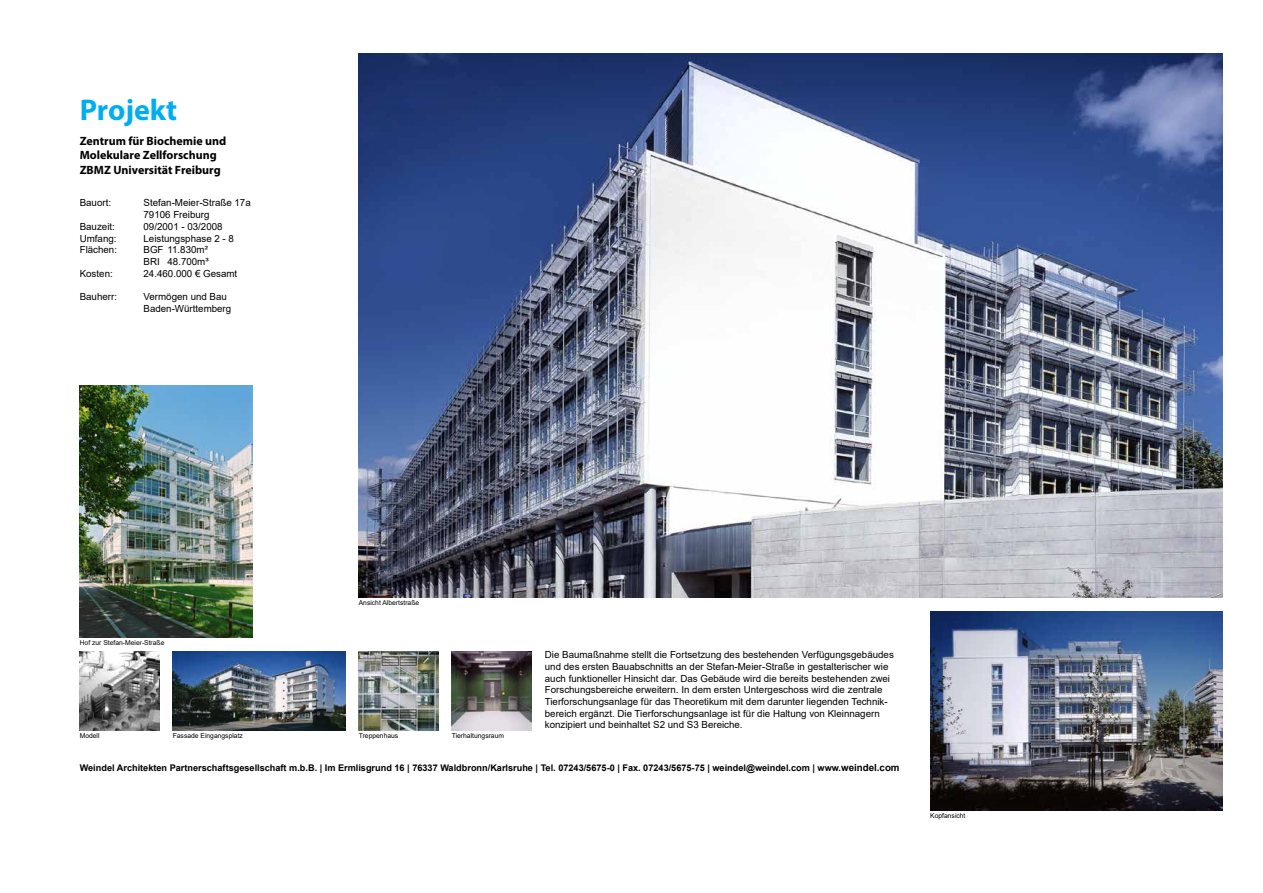
<style>
.page{position:relative;width:1263px;height:893px;background:#fff}
.page>*{position:absolute;margin:0;border:0;box-sizing:border-box;transform-origin:0 0}
.t1{font:700 30px "Myriad Pro";color:#00aeef}
.t2{font:700 12px/14.4px "Myriad Pro";color:#000}
.t3{font:9.75px/11.7px "Arial";color:#000}
.t4{font:700 9.15px "Arial";color:#000}
.t5{font:6.75px "Arial";color:#000}
.s1{font-size:9.75px}
</style>
<div class="page">
<img style="left:359px;top:53px;width:863px;height:545px">
<img style="left:80px;top:385px;width:172px;height:253px">
<img style="left:173px;top:651px;width:172px;height:80px">
<img style="left:359px;top:651px;width:79px;height:80px">
<img style="left:80px;top:651px;width:79px;height:80px">
<img style="left:930px;top:611px;width:292px;height:200px">
<img style="left:452px;top:651px;width:79px;height:80px">
<h1 class="t1" style="left:80px;top:90px;width:99px">Projekt</h1>
<p class="t2" style="left:80px;top:133px;width:148px">Zentrum für Biochemie und<br>Molekulare Zellforschung<br>ZBMZ Universität Freiburg</p>
<p class="t3" style="left:80px;top:197px;width:33px">Bauort:</p>
<p class="t3" style="left:143px;top:197px;width:109px">Stefan-Meier-Straße 17a<br>79106 Freiburg</p>
<p class="t3" style="left:80px;top:220px;width:37px">Bauzeit:</p>
<p class="t3" style="left:143px;top:220px;width:81px">09/2001 - 03/2008</p>
<p class="t3" style="left:80px;top:232px;width:38px">Umfang:</p>
<p class="t3" style="left:143px;top:232px;width:92px">Leistungsphase 2 - 8</p>
<p class="t3" style="left:80px;top:244px;width:39px">Flächen:</p>
<p class="t3" style="left:143px;top:244px;width:67px">BGF 11.830m²<br>BRI 48.700m³</p>
<p class="t3" style="left:80px;top:267px;width:35px">Kosten:</p>
<p class="t3" style="left:143px;top:267px;width:95px">24.460.000 € Gesamt</p>
<p class="t3" style="left:80px;top:291px;width:39px">Bauherr:</p>
<p class="t3" style="left:143px;top:291px;width:89px">Vermögen und Bau<br>Baden-Württemberg</p>
<p class="t5" style="left:80px;top:638px;width:86px">Hof zur Stefan-Meier-Straße</p>
<p class="t5" style="left:359px;top:598px;width:62px">Ansicht Albertstraße</p>
<p class="t5" style="left:80px;top:731px;width:21px">Modell</p>
<p class="t5" style="left:173px;top:731px;width:72px">Fassade Eingangsplatz</p>
<p class="t5" style="left:359px;top:731px;width:41px">Treppenhaus</p>
<p class="t5" style="left:452px;top:731px;width:54px">Tierhaltungsraum</p>
<p class="t3" style="left:545px;top:649px;width:351px">Die Baumaßnahme stellt die Fortsetzung des bestehenden Verfügungsgebäudes und des ersten Bauabschnitts an der Stefan-Meier-Straße in gestalterischer wie auch funktioneller Hinsicht dar. Das Gebäude wird die bereits bestehenden zwei Forschungsbereiche erweitern. In dem ersten Untergeschoss wird die zentrale Tierforschungsanlage für das Theoretikum mit dem darunter liegenden Technik&shy;bereich ergänzt. Die Tierforschungsanlage ist für die Haltung von Kleinnagern konzipiert und beinhaltet S2 und S3 Bereiche.</p>
<p class="t4" style="left:80px;top:761px;width:821px">Weindel Architekten Partnerschaftsgesellschaft m.b.B. | Im Ermlisgrund 16 | 76337 Waldbronn/Karlsruhe | Tel. 07243/5675-0 | Fax. 07243/5675-75 | weindel@weindel.com | www.<span class="s1">weindel.com</span></p>
<p class="t5" style="left:930px;top:811px;width:37px">Kopfansicht</p>
</div>
